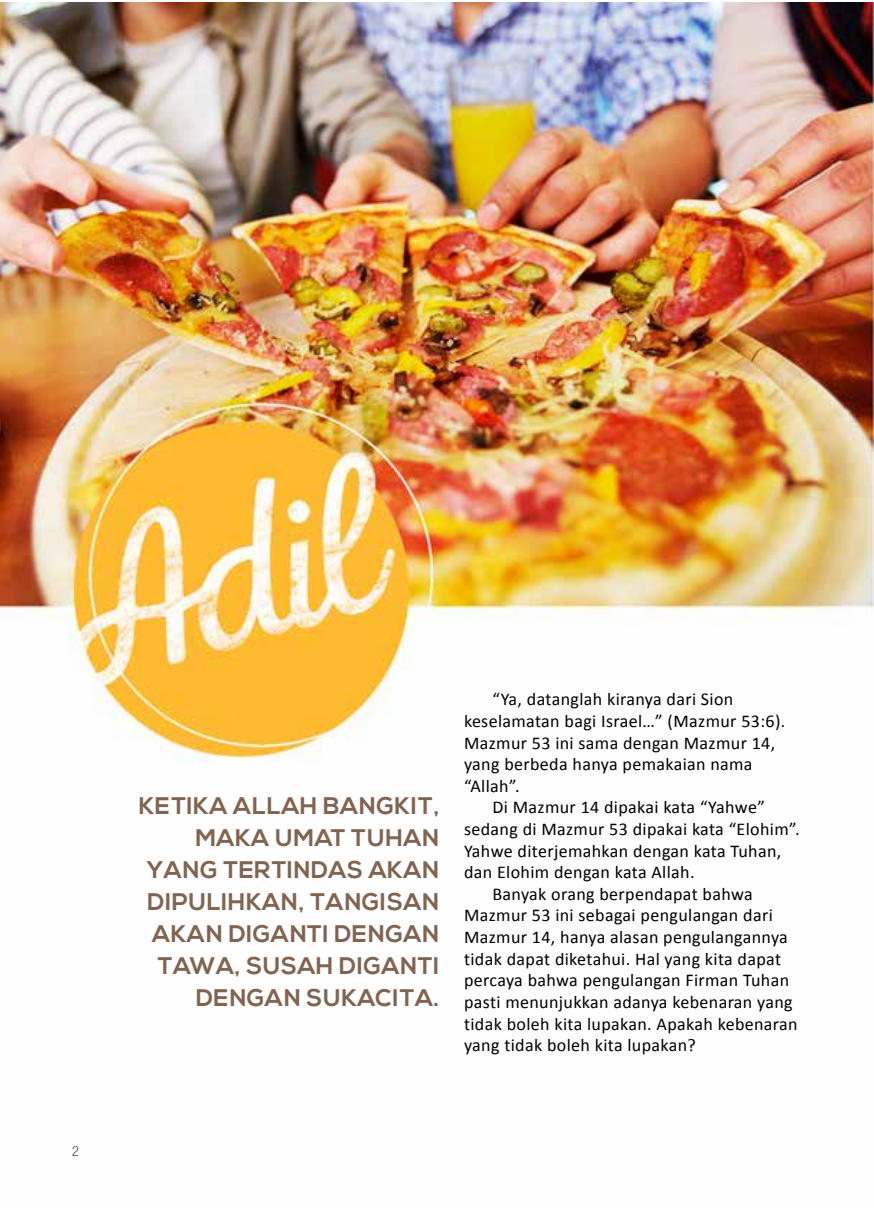
<style>
.page{position:relative;width:874px;height:1208px;background:#fff}
.page>*{position:absolute;margin:0;border:0;box-sizing:border-box;transform-origin:0 0}
.t1{font:700 24px/32px "Nexa";letter-spacing:.02em;color:#816450;text-align:right}
.t2{font:18px/21.6px "Calibri";letter-spacing:.02em;color:#000}
.t3{font:100 condensed 14px "Helvetica Neue LT Std";color:#000}
</style>
<div class="page">
<img style="left:0;top:2px;width:873px;height:761px">
<p class="t3" style="left:72px;top:1143px;width:8px">2</p>
<h1 class="t1" style="left:139px;top:790px;width:302px">KETIKA ALLAH BANGKIT,<br>MAKA UMAT TUHAN<br>YANG TERTINDAS AKAN<br>DIPULIHKAN, TANGISAN<br>AKAN DIGANTI DENGAN<br>TAWA, SUSAH DIGANTI<br>DENGAN SUKACITA.</h1>
<p class="t2" style="left:464px;top:688px;width:323px;text-indent:28px">“Ya, datanglah kiranya dari Sion keselamatan bagi Israel…” (Mazmur 53:6).<br>Mazmur 53 ini sama dengan Mazmur 14, yang berbeda hanya pemakaian nama “Allah”.</p>
<p class="t2" style="left:492px;top:796px;width:274px">Di Mazmur 14 dipakai kata “Yahwe”</p>
<p class="t2" style="left:464px;top:818px;width:337px">sedang di Mazmur 53 dipakai kata “Elohim”.</p>
<p class="t2" style="left:464px;top:840px;width:319px">Yahwe diterjemahkan dengan kata Tuhan,</p>
<p class="t2" style="left:464px;top:861px;width:232px">dan Elohim dengan kata Allah.</p>
<p class="t2" style="left:492px;top:883px;width:262px">Banyak orang berpendapat bahwa</p>
<p class="t2" style="left:464px;top:904px;width:310px">Mazmur 53 ini sebagai pengulangan dari</p>
<p class="t2" style="left:464px;top:926px;width:325px">Mazmur 14, hanya alasan pengulangannya</p>
<p class="t2" style="left:464px;top:948px;width:318px">tidak dapat diketahui. Hal yang kita dapat</p>
<p class="t2" style="left:464px;top:969px;width:326px">percaya bahwa pengulangan Firman Tuhan</p>
<p class="t2" style="left:464px;top:991px;width:330px">pasti menunjukkan adanya kebenaran yang</p>
<p class="t2" style="left:464px;top:1012px;width:335px">tidak boleh kita lupakan. Apakah kebenaran</p>
<p class="t2" style="left:464px;top:1034px;width:233px">yang tidak boleh kita lupakan?</p>
</div>
